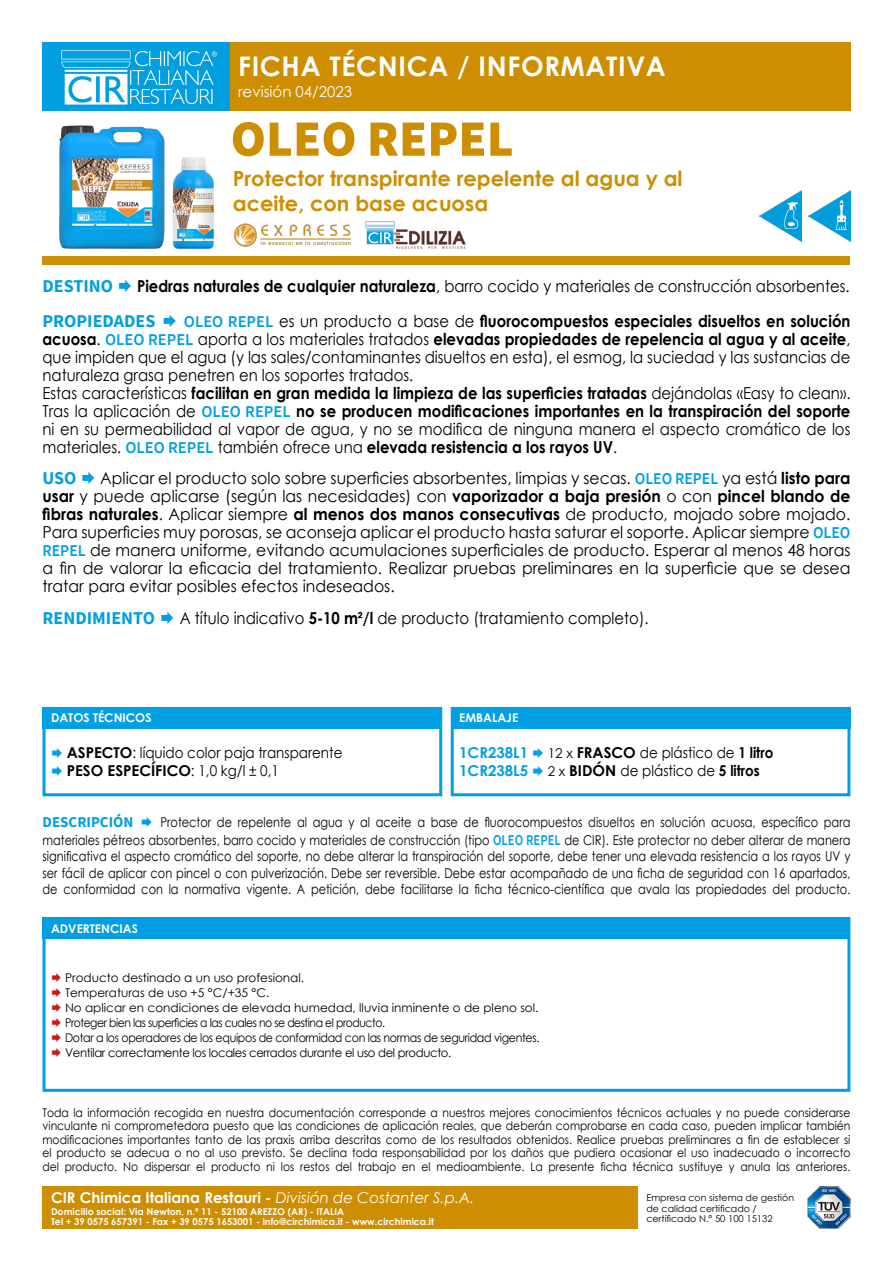
<style>
.page{position:relative;width:893px;height:1263px;background:#fff}
.page>*{position:absolute;margin:0;border:0;box-sizing:border-box;transform-origin:0 0}
.t1{font:900 51px "Source Sans Pro";color:#ce8e01}
.t2{font:700 27px "Century Gothic";letter-spacing:.025em;color:#fff}
.t3{font:700 21px/24px "Century Gothic";color:#ce8e01}
.t4{font:700 18px "Source Sans Pro";color:#009fe3}
.t5{font:16.5px/18px "Century Gothic";color:#000;text-align:justify;scale:.9 1}
.t6{font:16.5px/18px "Century Gothic";color:#000;text-align:justify;scale:.95 1}
.t7{font:700 15px "Century Gothic";color:#000}
.t8{font:700 15px "Century Gothic";color:#fff}
.t9{font:15px "Century Gothic";color:#000;scale:.9 1}
.t10{font:700 15px "Century Gothic";color:#009fe3}
.t11{font:15px "Century Gothic";color:#fff}
.t12{font:700 15px "Source Sans Pro";color:#009fe3}
.t13{font:13.5px/16.5px "Century Gothic";color:#000;text-align:right;scale:.84 1}
.t14{font:12px/13.5px "Century Gothic";letter-spacing:-.03em;color:#000;text-align:justify;scale:.9 1}
.t15{font:12px "Century Gothic";color:#000}
.t16{font:12px "Century Gothic";letter-spacing:-.03em;color:#000;scale:.92 1}
.t17{font:12px "Century Gothic";letter-spacing:-.03em;color:#000}
.t18{font:700 12px "Century Gothic";color:#fff}
.t19{font:700 9.45px "Century Gothic";color:#fff}
.t20{font:9.45px "Century Gothic";color:#000}
.s1{font-weight:700}
.s2{font-family:"Source Sans Pro";font-weight:600;color:#009fe3}
.s3{font-weight:400}
.s4{font-weight:400;font-size:13.5px}
.s5{font-family:"Source Sans Pro";font-weight:600;font-size:15px;color:#009fe3}
.s6{font-weight:400;font-style:italic}
</style>
<div class="page">
<img style="left:59px;top:125px;width:155px;height:124px">
<div style="left:230px;top:43px;width:620px;height:68px;background:#ce8e01"></div>
<img style="left:233px;top:223px;width:118px;height:24px">
<div style="left:43px;top:256px;width:807px;height:9px;background:#ce8e01"></div>
<div style="left:43px;top:707px;width:399px;height:89px;border:3px solid #009fe3"></div>
<div style="left:43px;top:707px;width:399px;height:21px;background:#009fe3"></div>
<div style="left:451px;top:707px;width:399px;height:89px;border:3px solid #009fe3"></div>
<div style="left:451px;top:707px;width:399px;height:21px;background:#009fe3"></div>
<div style="left:43px;top:917px;width:807px;height:175px;border:3px solid #009fe3"></div>
<div style="left:43px;top:917px;width:807px;height:22px;background:#009fe3"></div>
<div style="left:43px;top:43px;width:187px;height:68px;background:#009fe3"></div>
<img style="left:61px;top:50px;width:156px;height:55px">
<img style="left:365px;top:221px;width:101px;height:28px">
<img style="left:760px;top:190px;width:41px;height:51px">
<img style="left:809px;top:190px;width:41px;height:51px">
<div style="left:43px;top:1186px;width:595px;height:43px;background:#ce8e01"></div>
<img style="left:808px;top:1186px;width:42px;height:43px">
<p class="t2" style="left:238px;top:46px;width:429px">FICHA TÉCNICA / INFORMATIVA</p>
<p class="t11" style="left:238px;top:81px;width:115px">revisión 04/2023</p>
<p class="t1" style="left:231px;top:103px;width:285px">OLEO REPEL</p>
<p class="t3" style="left:233px;top:166px;width:451px">Protector transpirante repelente al agua y al aceite, con base acuosa</p>
<p class="t4" style="left:43px;top:274px;width:72px">DESTINO</p>
<p class="t5" style="left:137px;top:277px;width:793px"><span class="s1">Piedras naturales de cualquier naturaleza</span>, barro cocido y materiales de construcción absorbentes.</p>
<p class="t4" style="left:43px;top:309px;width:114px">PROPIEDADES</p>
<p class="t5" style="left:43px;top:312px;width:899px;text-indent:141px"><span class="s2">OLEO REPEL</span> es un producto a base de <span class="s1">fluorocompuestos especiales disueltos en solución acuosa</span>. <span class="s2">OLEO REPEL</span> aporta a los materiales tratados <span class="s1">elevadas propiedades de repelencia al agua y al aceite</span>, que impiden que el agua (y las sales/contaminantes disueltos en esta), el esmog, la suciedad y las sustancias de naturaleza grasa penetren en los soportes tratados.</p>
<p class="t5" style="left:43px;top:384px;width:899px">Estas características <span class="s1">facilitan en gran medida la limpieza de las superficies tratadas</span> dejándolas «Easy to clean».<br>Tras la aplicación de <span class="s2">OLEO REPEL</span> <span class="s1">no se producen modificaciones importantes en la transpiración del soporte </span>ni en su permeabilidad al vapor de agua, y no se modifica de ninguna manera el aspecto cromático de los materiales. <span class="s2">OLEO REPEL</span> también ofrece una <span class="s1">elevada resistencia a los rayos UV</span>.</p>
<p class="t6" style="left:43px;top:469px;width:852px;text-indent:58px">Aplicar el producto solo sobre superficies absorbentes, limpias y secas. <span class="s2">OLEO REPEL</span> ya está <span class="s1">listo para usar</span> y puede aplicarse (según las necesidades) con <span class="s1">vaporizador a baja presión</span> o con <span class="s1">pincel blando de fibras naturales</span>. Aplicar siempre <span class="s1">al menos dos manos consecutivas</span> de producto, mojado sobre mojado.<br>Para superficies muy porosas, se aconseja aplicar el producto hasta saturar el soporte. Aplicar siempre <span class="s2">OLEO REPEL</span> de manera uniforme, evitando acumulaciones superficiales de producto. Esperar al menos 48 horas a fin de valorar la eficacia del tratamiento. Realizar pruebas preliminares en la superficie que se desea tratar para evitar posibles efectos indeseados.</p>
<p class="t4" style="left:43px;top:605px;width:114px">RENDIMIENTO</p>
<p class="t5" style="left:180px;top:608px;width:522px">A título indicativo <span class="s1">5-10 m²/l</span> de producto (tratamiento completo).</p>
<p class="t4" style="left:43px;top:466px;width:36px">USO</p>
<p class="t18" style="left:51px;top:709px;width:102px">DATOS TÉCNICOS</p>
<p class="t9" style="left:67px;top:742px;width:308px"><span class="s1">ASPECTO</span>: líquido color paja transparente</p>
<p class="t7" style="left:67px;top:759px;width:214px">PESO ESPECÍFICO<span class="s3">: 1,0 kg/l ± 0,1</span></p>
<p class="t18" style="left:459px;top:709px;width:61px">EMBALAJE</p>
<p class="t10" style="left:459px;top:741px;width:70px">1CR238L1</p>
<p class="t7" style="left:548px;top:741px;width:227px"><span class="s4">12 x</span> FRASCO <span class="s3">de plástico de</span> 1 litro</p>
<p class="t10" style="left:459px;top:759px;width:70px">1CR238L5</p>
<p class="t7" style="left:548px;top:759px;width:213px"><span class="s4">2 x</span> BIDÓN <span class="s3">de plástico de</span> 5 litros</p>
<p class="t12" style="left:43px;top:811px;width:92px">DESCRIPCIÓN</p>
<p class="t13" style="left:43px;top:812px;width:963px;line-height:18px">Protector de repelente al agua y al aceite a base de fluorocompuestos disueltos en solución acuosa, específico para<br>materiales pétreos absorbentes, barro cocido y materiales de construcción (tipo <span class="s5">OLEO REPEL</span> de CIR). Este protector no deber alterar de manera</p>
<p class="t13" style="left:43px;top:848px;width:963px;text-align:justify">significativa el aspecto cromático del soporte, no debe alterar la transpiración del soporte, debe tener una elevada resistencia a los rayos UV y ser fácil de aplicar con pincel o con pulverización. Debe ser reversible. Debe estar acompañado de una ficha de seguridad con 16 apartados, de conformidad con la normativa vigente. A petición, debe facilitarse la ficha técnico-científica que avala las propiedades del producto.</p>
<p class="t18" style="left:51px;top:919px;width:88px">ADVERTENCIAS</p>
<p class="t15" style="left:65px;top:970px;width:241px">Producto destinado a un uso profesional.</p>
<p class="t15" style="left:65px;top:985px;width:206px">Temperaturas de uso +5 °C/+35 °C.</p>
<p class="t15" style="left:65px;top:1000px;width:475px">No aplicar en condiciones de elevada humedad, lluvia inminente o de pleno sol.</p>
<p class="t14" style="left:65px;top:1016px;width:357px">Proteger bien las superficies a las cuales no se destina el producto.</p>
<p class="t16" style="left:65px;top:1030px;width:517px">Dotar a los operadores de los equipos de conformidad con las normas de seguridad vigentes.</p>
<p class="t17" style="left:65px;top:1045px;width:388px">Ventilar correctamente los locales cerrados durante el uso del producto.</p>
<p class="t14" style="left:43px;top:1105px;width:899px">Toda la información recogida en nuestra documentación corresponde a nuestros mejores conocimientos técnicos actuales y no puede considerarse vinculante ni comprometedora puesto que las condiciones de aplicación reales, que deberán comprobarse en cada caso, pueden implicar también modificaciones importantes tanto de las praxis arriba descritas como de los resultados obtenidos. Realice pruebas preliminares a fin de establecer si el producto se adecua o no al uso previsto. Se declina toda responsabilidad por los daños que pudiera ocasionar el uso inadecuado o incorrecto del producto. No dispersar el producto ni los restos del trabajo en el medioambiente. La presente ficha técnica sustituye y anula las anteriores.</p>
<p class="t8" style="left:51px;top:1186px;width:425px">CIR Chimica Italiana Restauri - <span class="s6">División de Costanter S.p.A.</span></p>
<p class="t19" style="left:51px;top:1204px;width:294px">Domicilio social: Via Newton, n.º 11 - 52100 AREZZO (AR) - ITALIA</p>
<p class="t19" style="left:51px;top:1215px;width:384px">Tel + 39 0575 657391 - Fax + 39 0575 1653001 - info@circhimica.it - www.circhimica.it</p>
<p class="t20" style="left:646px;top:1191px;width:149px">Empresa con sistema de gestión</p>
<p class="t20" style="left:646px;top:1201px;width:112px">de calidad certificado /</p>
<p class="t20" style="left:646px;top:1212px;width:128px">certificado N.° 50 100 15132</p>
</div>
